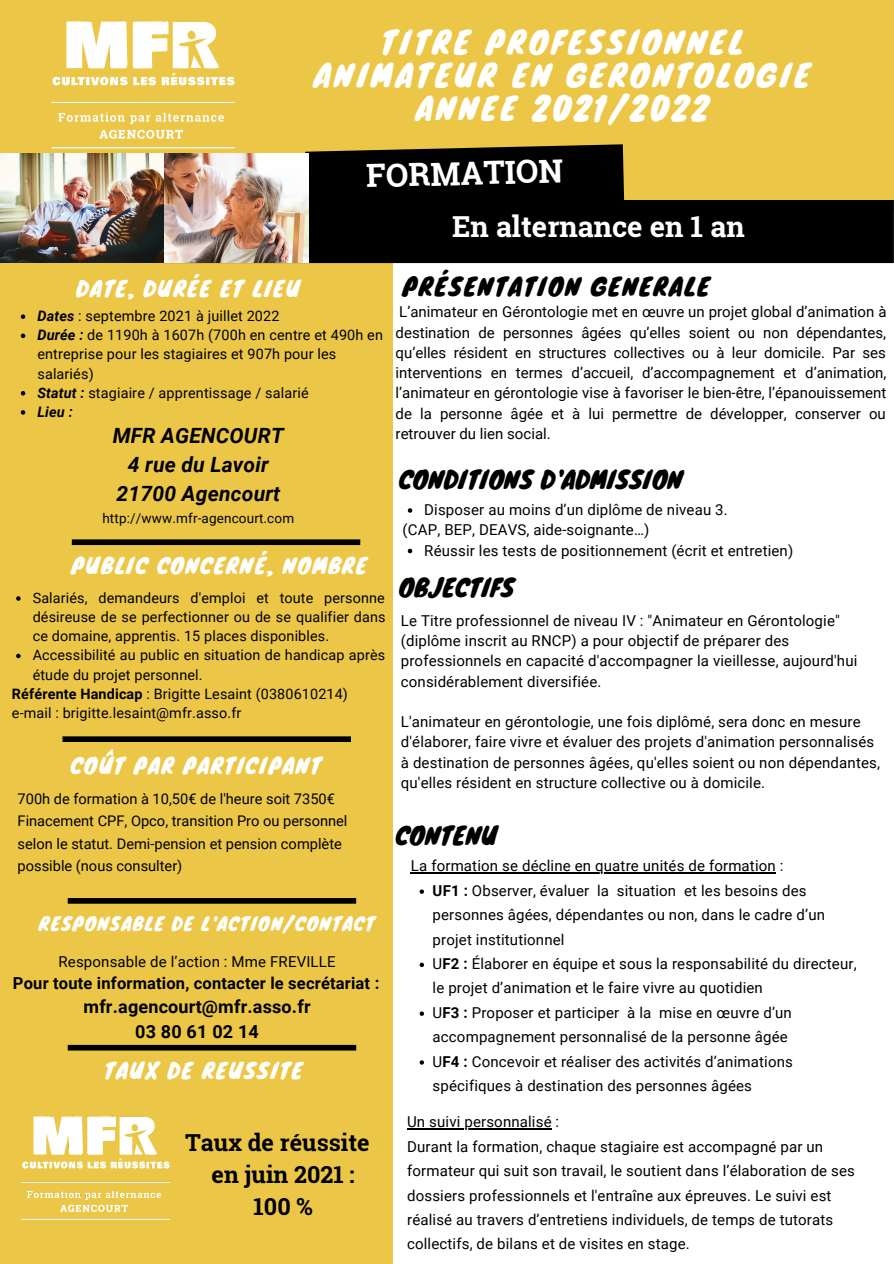
<style>
.page{position:relative;width:894px;height:1264px;background:#fff}
.page>*{position:absolute;margin:0;border:0;box-sizing:border-box;transform-origin:0 0}
.t1{font:700 31.95px "Roboto Slab";color:#fff}
.t2{font:30.45px "Knewave";letter-spacing:.11em;color:#fff}
.t3{font:700 28.95px "Roboto Slab";color:#fff}
.t4{font:24px "Knewave";letter-spacing:.01em;color:#000}
.t5{font:24px "Knewave";letter-spacing:.07em;color:#000}
.t6{font:700 23.4px "Roboto Slab";color:#000}
.t7{font:21px "Knewave";letter-spacing:.07em;color:#fff}
.t8{font:italic 700 21px "Roboto";letter-spacing:.01em;color:#000}
.t9{font:700 18px "Roboto";letter-spacing:.01em;color:#000}
.t10{font:18px "Knewave";letter-spacing:.07em;color:#fff}
.t11{font:700 16.5px "Roboto";letter-spacing:.01em;color:#000}
.t12{font:15px/20.2px "Roboto";letter-spacing:.01em;color:#000}
.t13{font:14.7px/22.5px "Roboto";color:#000}
.t14{font:14.4px/19.2px "Roboto";letter-spacing:.01em;color:#000}
.t15{font:italic 700 14.4px "Roboto";color:#000}
.t16{font:13.5px "Roboto";letter-spacing:.01em;color:#000}
.s1{font-weight:700;font-style:italic}
.s2{font-weight:700}
</style>
<div class="page">
<div style="left:0;top:191px;width:392px;height:1072px;background:#ecc747"></div>
<div style="left:0;top:0;width:893px;height:209px;background:#ecc747"></div>
<svg style="left:72px;top:539px;width:288px;height:6px;background:#0f0d04"></svg>
<svg style="left:62px;top:736px;width:289px;height:6px;background:#0e0c04"></svg>
<svg style="left:68px;top:898px;width:288px;height:5px"></svg>
<svg style="left:68px;top:1044px;width:288px;height:6px;background:#231e0a"></svg>
<svg style="left:305px;top:144px;width:319px;height:56px;background:#110e05"></svg>
<div style="left:164px;top:200px;width:729px;height:63px;background:#000"></div>
<img style="left:163px;top:153px;width:145px;height:109px">
<img style="left:0;top:153px;width:163px;height:110px">
<img style="left:21px;top:1116px;width:149px;height:104px">
<svg style="left:16px;top:596px;width:5px;height:4px"></svg>
<svg style="left:16px;top:653px;width:5px;height:5px"></svg>
<svg style="left:407px;top:508px;width:5px;height:4px"></svg>
<svg style="left:407px;top:549px;width:5px;height:4px"></svg>
<svg style="left:21px;top:314px;width:4px;height:5px"></svg>
<svg style="left:21px;top:333px;width:4px;height:5px"></svg>
<svg style="left:21px;top:391px;width:4px;height:4px"></svg>
<svg style="left:21px;top:410px;width:4px;height:4px"></svg>
<svg style="left:419px;top:889px;width:5px;height:4px"></svg>
<svg style="left:419px;top:962px;width:5px;height:5px"></svg>
<svg style="left:419px;top:1011px;width:5px;height:4px"></svg>
<svg style="left:419px;top:1060px;width:5px;height:4px"></svg>
<hr style="left:411px;top:872px;width:364px;height:1px;background:#000">
<hr style="left:407px;top:1128px;width:144px;height:1px;background:#000">
<img style="left:51px;top:21px;width:184px;height:128px">
<p class="t2" style="left:381px;top:18px;width:363px">TITRE PROFESSIONNEL</p>
<p class="t2" style="left:314px;top:51px;width:498px">ANIMATEUR EN GERONTOLOGIE</p>
<p class="t2" style="left:415px;top:84px;width:294px">ANNEE 2021/2022</p>
<p class="t1" style="left:366px;top:153px;width:198px;rotate:-1deg">FORMATION</p>
<p class="t3" style="left:452px;top:207px;width:294px">En alternance en 1 an</p>
<p class="t7" style="left:76px;top:271px;width:225px">DATE, DURÉE ET LIEU</p>
<p class="t14" style="left:37px;top:307px;width:243px"><span class="s1">Dates</span> : septembre 2021 à juillet 2022</p>
<p class="t14" style="left:37px;top:326px;width:347px"><span class="s1">Durée :</span> de 1190h à 1607h (700h en centre et 490h en entreprise pour les stagiaires et 907h pour les salariés)</p>
<p class="t14" style="left:37px;top:383px;width:273px"><span class="s1">Statut :</span> stagiaire / apprentissage / salarié</p>
<p class="t15" style="left:37px;top:403px;width:37px">Lieu :</p>
<p class="t8" style="left:113px;top:423px;width:172px">MFR AGENCOURT</p>
<p class="t8" style="left:128px;top:452px;width:142px">4 rue du Lavoir</p>
<p class="t8" style="left:116px;top:482px;width:165px">21700 Agencourt</p>
<p class="t16" style="left:102px;top:510px;width:193px">http://www.mfr-agencourt.com</p>
<p class="t7" style="left:71px;top:548px;width:297px">PUBLIC CONCERNÉ, NOMBRE</p>
<p class="t14" style="left:33px;top:588px;width:354px;text-align:justify">Salariés, demandeurs d'emploi et toute personne désireuse de se perfectionner ou de se qualifier dans ce domaine, apprentis. 15 places disponibles.</p>
<p class="t14" style="left:33px;top:646px;width:354px">Accessibilité au public en situation de handicap après étude du projet personnel.</p>
<p class="t14" style="left:12px;top:684px;width:337px"><span class="s2">Référente Handicap</span> : Brigitte Lesaint (0380610214)</p>
<p class="t14" style="left:12px;top:703px;width:231px">e-mail : brigitte.lesaint@mfr.asso.fr</p>
<p class="t7" style="left:70px;top:748px;width:252px">COÛT PAR PARTICIPANT</p>
<p class="t13" style="left:18px;top:787px;width:319px">700h de formation à 10,50€ de l'heure soit 7350€</p>
<p class="t13" style="left:18px;top:810px;width:331px">Finacement CPF, Opco, transition Pro ou personnel selon le statut. Demi-pension et pension complète possible (nous consulter)</p>
<p class="t10" style="left:39px;top:908px;width:337px">RESPONSABLE DE L'ACTION/CONTACT</p>
<p class="t12" style="left:58px;top:951px;width:278px">Responsable de l’action : Mme FREVILLE</p>
<p class="t11" style="left:13px;top:973px;width:368px">Pour toute information, contacter le secrétariat :</p>
<p class="t9" style="left:83px;top:996px;width:228px">mfr.agencourt@mfr.asso.fr</p>
<p class="t9" style="left:135px;top:1020px;width:125px">03 80 61 02 14</p>
<p class="t7" style="left:104px;top:1053px;width:200px">TAUX DE REUSSITE</p>
<p class="t6" style="left:185px;top:1126px;width:186px">Taux de réussite</p>
<p class="t6" style="left:211px;top:1158px;width:145px">en juin 2021 :</p>
<p class="t6" style="left:253px;top:1190px;width:61px">100 %</p>
<p class="t5" style="left:402px;top:267px;width:309px">PRÉSENTATION GENERALE</p>
<p class="t12" style="left:395px;top:302px;width:492px;text-align:justify">L’animateur en Gérontologie met en œuvre un projet global d’animation à destination de personnes âgées qu’elles soient ou non dépendantes, qu’elles résident en structures collectives ou à leur domicile. Par ses interventions en termes d’accueil, d’accompagnement et d’animation, l’animateur en gérontologie vise à favoriser le bien-être, l’épanouissement de la personne âgée et à lui permettre de développer, conserver ou retrouver du lien social.</p>
<p class="t4" style="left:398px;top:460px;width:285px">CONDITIONS D'ADMISSION</p>
<p class="t12" style="left:424px;top:499px;width:305px">Disposer au moins d’un diplôme de niveau 3.</p>
<p class="t12" style="left:424px;top:540px;width:370px">Réussir les tests de positionnement (écrit et entretien)</p>
<p class="t12" style="left:402px;top:520px;width:248px">(CAP, BEP, DEAVS, aide-soignante…)</p>
<p class="t4" style="left:398px;top:568px;width:117px">OBJECTIFS</p>
<p class="t12" style="left:401px;top:610px;width:458px">Le Titre professionnel de niveau IV : "Animateur en Gérontologie" (diplôme inscrit au RNCP) a pour objectif de préparer des professionnels en capacité d'accompagner la vieillesse, aujourd'hui considérablement diversifiée.</p>
<p class="t12" style="left:401px;top:712px;width:480px">L'animateur en gérontologie, une fois diplômé, sera donc en mesure d'élaborer, faire vivre et évaluer des projets d'animation personnalisés à destination de personnes âgées, qu'elles soient ou non dépendantes, qu'elles résident en structure collective ou à domicile.</p>
<p class="t4" style="left:395px;top:815px;width:103px">CONTENU</p>
<p class="t12" style="left:411px;top:856px;width:374px">La formation se décline en quatre unités de formation :</p>
<p class="t12" style="left:432px;top:878px;width:394px;line-height:24.5px"><span class="s2">UF1 :</span> Observer, évaluer la situation et les besoins des personnes âgées, dépendantes ou non, dans le cadre d’un projet institutionnel</p>
<p class="t12" style="left:432px;top:951px;width:425px;line-height:24.5px">U<span class="s2">F2 :</span> Élaborer en équipe et sous la responsabilité du directeur, le projet d’animation et le faire vivre au quotidien</p>
<p class="t12" style="left:432px;top:1000px;width:360px;line-height:24.5px">U<span class="s2">F3 :</span> Proposer et participer à la mise en œuvre d’un accompagnement personnalisé de la personne âgée</p>
<p class="t12" style="left:432px;top:1049px;width:361px;line-height:24.5px">U<span class="s2">F4 :</span> Concevoir et réaliser des activités d’animations spécifiques à destination des personnes âgées</p>
<p class="t12" style="left:407px;top:1111px;width:154px">Un suivi personnalisé :</p>
<p class="t12" style="left:407px;top:1134px;width:449px;line-height:24.5px">Durant la formation, chaque stagiaire est accompagné par un formateur qui suit son travail, le soutient dans l’élaboration de ses dossiers professionnels et l'entraîne aux épreuves. Le suivi est réalisé au travers d’entretiens individuels, de temps de tutorats collectifs, de bilans et de visites en stage.</p>
</div>
